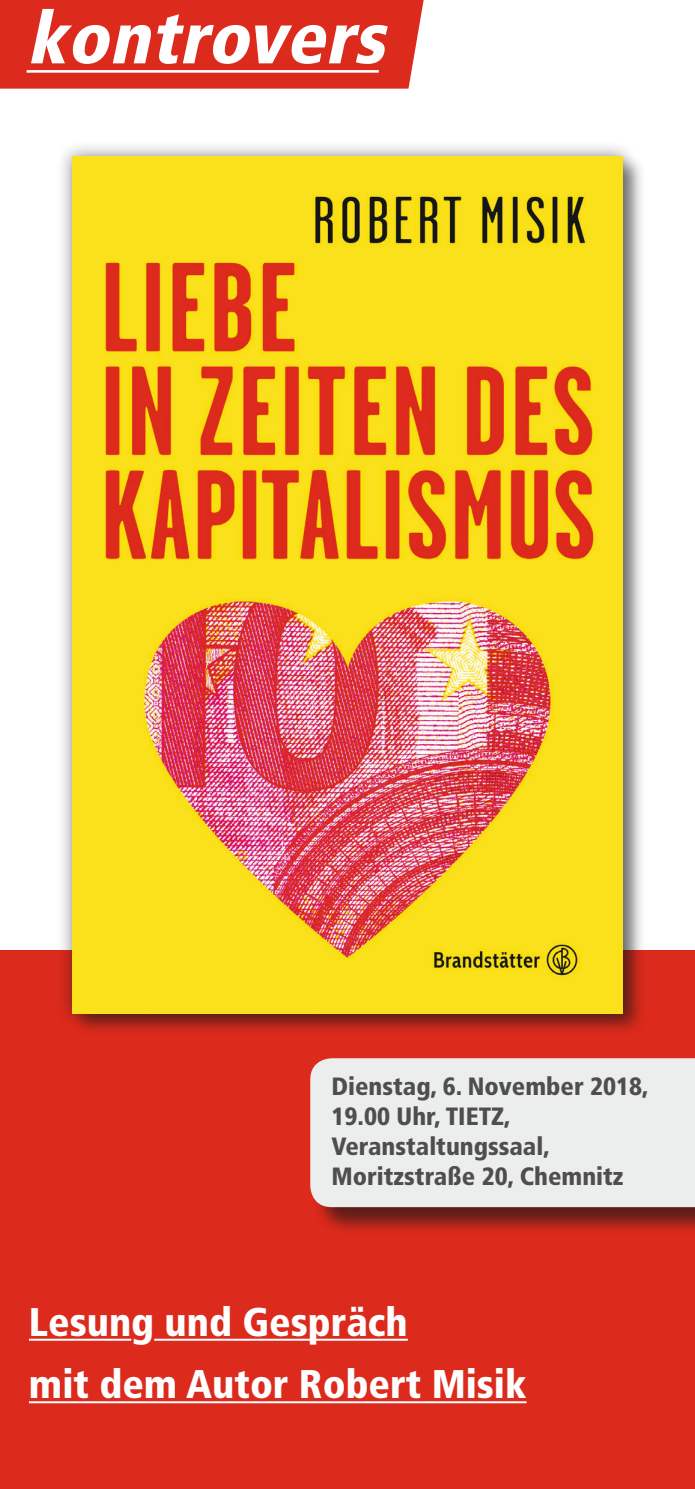
<style>
.page{position:relative;width:695px;height:1489px;background:#fff}
.page>*{position:absolute;margin:0;border:0;box-sizing:border-box;transform-origin:0 0}
.t1{font:italic 900 condensed 72.5px "Frutiger";color:#fff}
.t2{font:900 condensed 40px "Frutiger";color:#fff}
.t3{font:900 condensed 25px "Frutiger";color:#4e4e4d}
</style>
<div class="page">
<div style="left:0;top:950px;width:694px;height:538px;background:#dc2a1c"></div>
<div style="left:56px;top:140px;width:582px;height:889px;background:#151616;opacity:.5"></div>
<img style="left:72px;top:157px;width:550px;height:856px">
<div style="left:0;top:0;width:423px;height:89px;background:#dc2a1c"></div>
<hr style="left:29px;top:1338px;width:102px;height:2px;background:#fff">
<hr style="left:154px;top:1338px;width:254px;height:2px;background:#fff">
<hr style="left:29px;top:1401px;width:497px;height:2px;background:#fff">
<hr style="left:27px;top:70px;width:351px;height:3px;background:#fff">
<div style="left:311px;top:1059px;width:383px;height:176px;background:#151616;opacity:.63"></div>
<div style="left:310px;top:1058px;width:384px;height:148px;background:#eceded"></div>
<p class="t1" style="left:27px;top:-5px;width:377px">kontrovers</p>
<p class="t3" style="left:331px;top:1071px;width:319px">Dienstag, 6. November 2018,</p>
<p class="t3" style="left:331px;top:1101px;width:180px">19.00 Uhr, TIETZ,</p>
<p class="t3" style="left:331px;top:1131px;width:220px">Veranstaltungssaal,</p>
<p class="t3" style="left:331px;top:1161px;width:293px">Moritzstraße 20, Chemnitz</p>
<p class="t2" style="left:29px;top:1297px;width:380px">Lesung und Gespräch</p>
<p class="t2" style="left:29px;top:1360px;width:499px">mit dem Autor Robert Misik</p>
</div>
